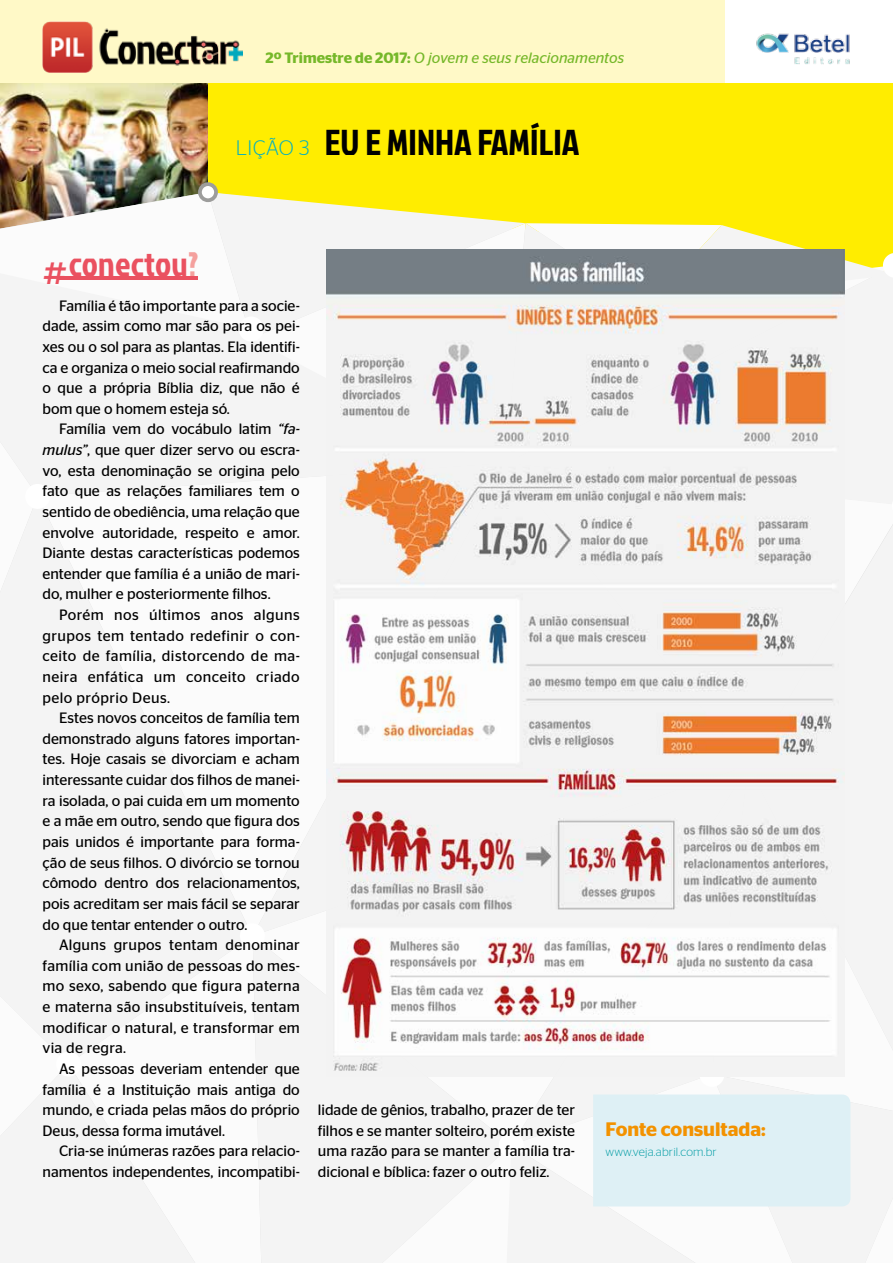
<style>
.page{position:relative;width:893px;height:1263px;background:#fff}
.page>*{position:absolute;margin:0;border:0;box-sizing:border-box;transform-origin:0 0}
.t1{font:36px "Jockey One";color:#000}
.t2{font:34.05px "Jockey One";letter-spacing:.01em;color:#ea5160}
.t3{font:600 19.5px "Stag Sans";color:#f39200}
.t4{font:15px/20.7px "Stag Sans";color:#000;text-align:justify}
.t5{font:italic 15px "Stag Sans";color:#76b82a}
.t6{font:300 12px "Stag Sans";letter-spacing:.02em;color:#009ba4}
.s1{font-weight:600;font-style:normal}
.s2{font-family:"Stag Sans";font-weight:300;font-size:21px;color:#00aec3}
.s3{font-size:40.8px}
.s4{color:#f4a09d}
.s5{font-style:italic}
</style>
<div class="page">
<div style="left:0;top:0;width:893px;height:124px;background:#fff9c7"></div>
<div style="left:725px;top:0;width:168px;height:124px;background:#fff"></div>
<div style="left:43px;top:84px;width:850px;height:235px;background:#ffed00"></div>
<img style="left:0;top:84px;width:208px;height:108px">
<svg style="left:0;top:192px;width:208px;height:81px;background:#dedbd7"></svg>
<div style="left:0;top:273px;width:251px;height:190px;background:#f4f4f4"></div>
<svg style="left:208px;top:193px;width:315px;height:146px;fill:#f8f4f4"></svg>
<div style="left:251px;top:223px;width:255px;height:240px;background:#f4f4f4"></div>
<div style="left:0;top:442px;width:38px;height:44px;background:#f4f4f4"></div>
<div style="left:38px;top:463px;width:215px;height:32px;background:#f4f4f4"></div>
<svg style="left:253px;top:463px;width:73px;height:18px"></svg>
<div style="left:0;top:508px;width:247px;height:488px;background:#f4f4f4"></div>
<svg style="left:258px;top:799px;width:68px;height:133px"></svg>
<div style="left:844px;top:524px;width:49px;height:242px;background:#f4f4f4"></div>
<div style="left:69px;top:936px;width:178px;height:60px;background:#f4f4f4"></div>
<div style="left:253px;top:944px;width:129px;height:319px;background:#f4f4f4"></div>
<div style="left:844px;top:766px;width:49px;height:308px;background:#f4f4f4"></div>
<svg style="left:0;top:996px;width:264px;height:267px"></svg>
<svg style="left:506px;top:223px;width:387px;height:250px"></svg>
<div style="left:240px;top:923px;width:25px;height:25px;background:#fff;border-radius:50%"></div>
<div style="left:56px;top:1051px;width:25px;height:26px;background:#fff;border-radius:50%"></div>
<div style="left:238px;top:316px;width:26px;height:26px;background:#fff;border-radius:50%"></div>
<div style="left:25px;top:484px;width:25px;height:25px;background:#fff;border-radius:50%"></div>
<div style="left:200px;top:184px;width:16px;height:16px;background:#fff;border-radius:50%"></div>
<div style="left:198px;top:182px;width:20px;height:20px;border:4px solid #9d9d9c;border-radius:50%"></div>
<svg style="left:382px;top:1074px;width:511px;height:189px"></svg>
<img style="left:756px;top:33px;width:94px;height:31px">
<img style="left:326px;top:250px;width:518px;height:826px">
<hr style="left:59px;top:276px;width:139px;height:3px;background:#ea5160">
<img style="left:43px;top:22px;width:200px;height:51px">
<p class="t5" style="left:266px;top:49px;width:360px"><span class="s1">2º Trimestre de 2017:</span> O jovem e seus relacionamentos</p>
<h1 class="t1" style="left:236px;top:116px;width:345px"><span class="s2">LIÇÃO 3</span> EU E MINHA FAMÍLIA</h1>
<h2 class="t2" style="left:43px;top:239px;width:158px"><span class="s3">#</span>conectou<span class="s4">?</span></h2>
<p class="t4" style="left:43px;top:295px;width:259px;text-indent:17px">Família é tão importante para a socie&shy;dade, assim como mar são para os pei&shy;xes ou o sol para as plantas. Ela identifi&shy;ca e organiza o meio social reafirmando o que a própria Bíblia diz, que não é bom que o homem esteja só.</p>
<p class="t4" style="left:43px;top:419px;width:259px;text-indent:16px">Família vem do vocábulo latim <span class="s5">“fa&shy;mulus”</span>, que quer dizer servo ou escra&shy;vo, esta denominação se origina pelo fato que as relações familiares tem o sentido de obediência, uma relação que envolve autoridade, respeito e amor.<br>Diante destas características podemos entender que família é a união de mari&shy;do, mulher e posteriormente filhos.</p>
<p class="t4" style="left:43px;top:604px;width:259px;text-indent:17px">Porém nos últimos anos alguns grupos tem tentado redefinir o con&shy;ceito de família, distorcendo de ma&shy;neira enfática um conceito criado pelo próprio Deus.</p>
<p class="t4" style="left:43px;top:707px;width:259px;text-indent:17px">Estes novos conceitos de família tem demonstrado alguns fatores importan&shy;tes. Hoje casais se divorciam e acham interessante cuidar dos filhos de manei&shy;ra isolada, o pai cuida em um momento e a mãe em outro, sendo que figura dos pais unidos é importante para forma&shy;ção de seus filhos. O divórcio se tornou cômodo dentro dos relacionamentos, pois acreditam ser mais fácil se separar do que tentar entender o outro.</p>
<p class="t4" style="left:43px;top:934px;width:259px;text-indent:17px">Alguns grupos tentam denominar família com união de pessoas do mes&shy;mo sexo, sabendo que figura paterna e materna são insubstituíveis, tentam modificar o natural, e transformar em via de regra.</p>
<p class="t4" style="left:43px;top:1058px;width:259px;text-indent:17px">As pessoas deveriam entender que família é a Instituição mais antiga do mundo, e criada pelas mãos do próprio Deus, dessa forma imutável.</p>
<p class="t4" style="left:43px;top:1141px;width:259px;text-align:right">Cria-se inúmeras razões para relacio&shy;namentos independentes, incompatibi-</p>
<p class="t4" style="left:318px;top:1099px;width:259px">lidade de gênios, trabalho, prazer de ter filhos e se manter solteiro, porém existe uma razão para se manter a família tra&shy;dicional e bíblica: fazer o outro feliz.</p>
<h3 class="t3" style="left:605px;top:1118px;width:162px">Fonte consultada:</h3>
<p class="t6" style="left:605px;top:1145px;width:113px">www.veja.abril.com.br</p>
</div>
